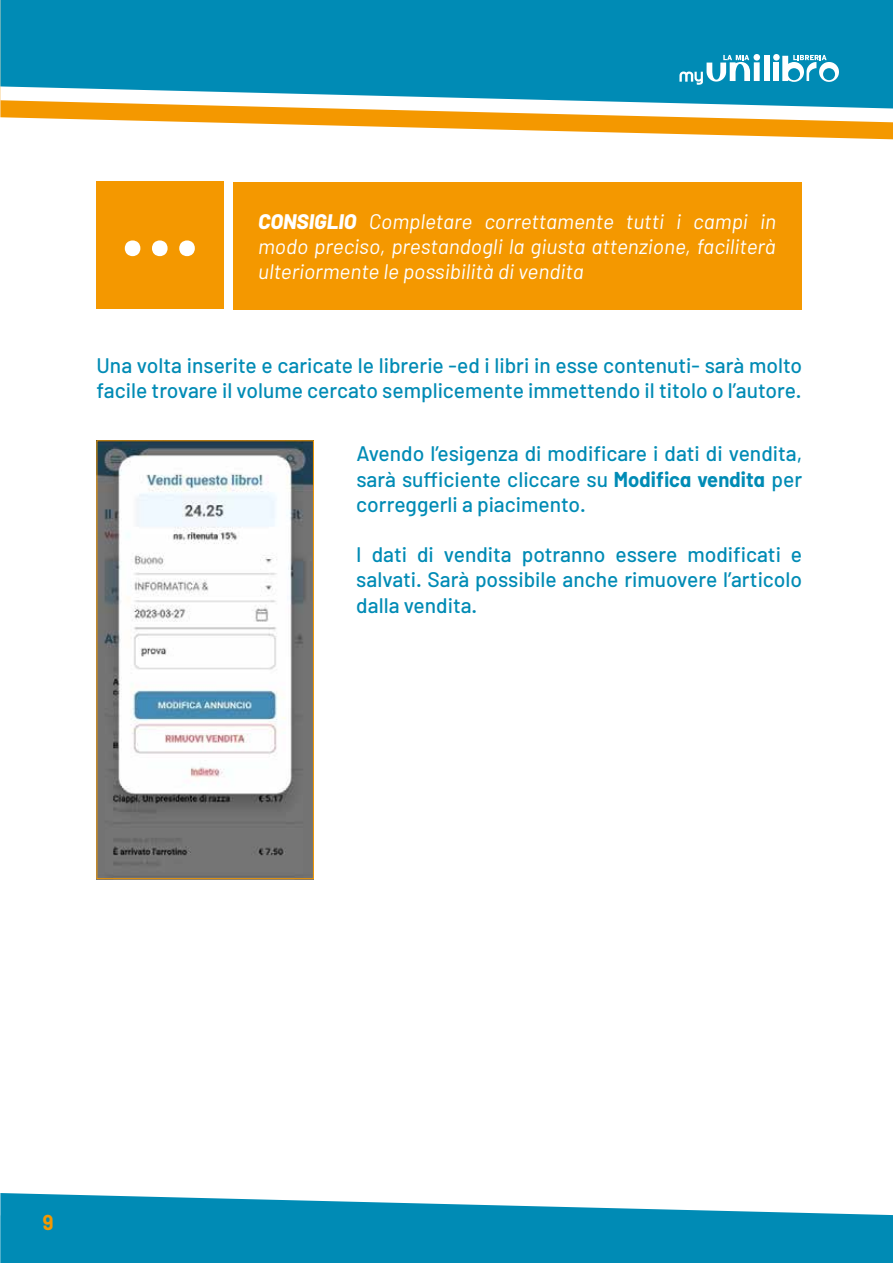
<style>
.page{position:relative;width:893px;height:1263px;background:#fff}
.page>*{position:absolute;margin:0;border:0;box-sizing:border-box;transform-origin:0 0}
.t1{font:800 90px "Barlow";color:#fff}
.t2{font:500 21px/25.2px "Barlow";color:#008bb5;text-align:justify}
.t3{font:italic 21px/25.2px "Barlow";color:#fff}
.t4{font:italic 700 21px "Barlow";color:#f49800}
.s1{font-weight:800}
.s2{font-weight:700;font-style:italic}
</style>
<div class="page">
<svg style="left:233px;top:123px;width:660px;height:17px"></svg>
<svg style="left:0;top:109px;width:893px;height:14px;fill:#f49800"></svg>
<svg style="left:0;top:1193px;width:893px;height:70px;fill:#008bb5"></svg>
<svg style="left:0;top:0;width:893px;height:109px;background:#1c96b8"></svg>
<div style="left:233px;top:182px;width:568px;height:128px;background:#f49800"></div>
<div style="left:97px;top:182px;width:127px;height:127px;background:#f49800"></div>
<img style="left:99px;top:442px;width:213px;height:435px">
<div style="left:97px;top:440px;width:217px;height:439px;border:1px solid #f49800"></div>
<div style="left:764px;top:56px;width:5px;height:25px;background:#fff"></div>
<svg style="left:679px;top:54px;width:81px;height:31px"></svg>
<svg style="left:773px;top:54px;width:66px;height:28px"></svg>
<h1 class="t1" style="left:121px;top:156px;width:80px">…</h1>
<p class="t3" style="left:258px;top:208px;width:519px"><span class="s1">CONSIGLIO</span> Completare correttamente tutti i campi in modo preciso, prestandogli la giusta attenzione, faciliterà</p>
<p class="t3" style="left:258px;top:259px;width:327px">ulteriormente le possibilità di vendita</p>
<p class="t2" style="left:97px;top:352px;width:707px">Una volta inserite e caricate le librerie -ed i libri in esse contenuti- sarà molto facile trovare il volume cercato semplicemente immettendo il titolo o l’autore.</p>
<p class="t2" style="left:356px;top:441px;width:447px">Avendo l’esigenza di modificare i dati di vendita, sarà sufficiente cliccare su <span class="s2">Modifica vendita</span> per correggerli a piacimento.</p>
<p class="t2" style="left:356px;top:542px;width:447px">I dati di vendita potranno essere modificati e salvati. Sarà possibile anche rimuovere l’articolo dalla vendita.</p>
<p class="t4" style="left:43px;top:1209px;width:15px">9</p>
</div>
